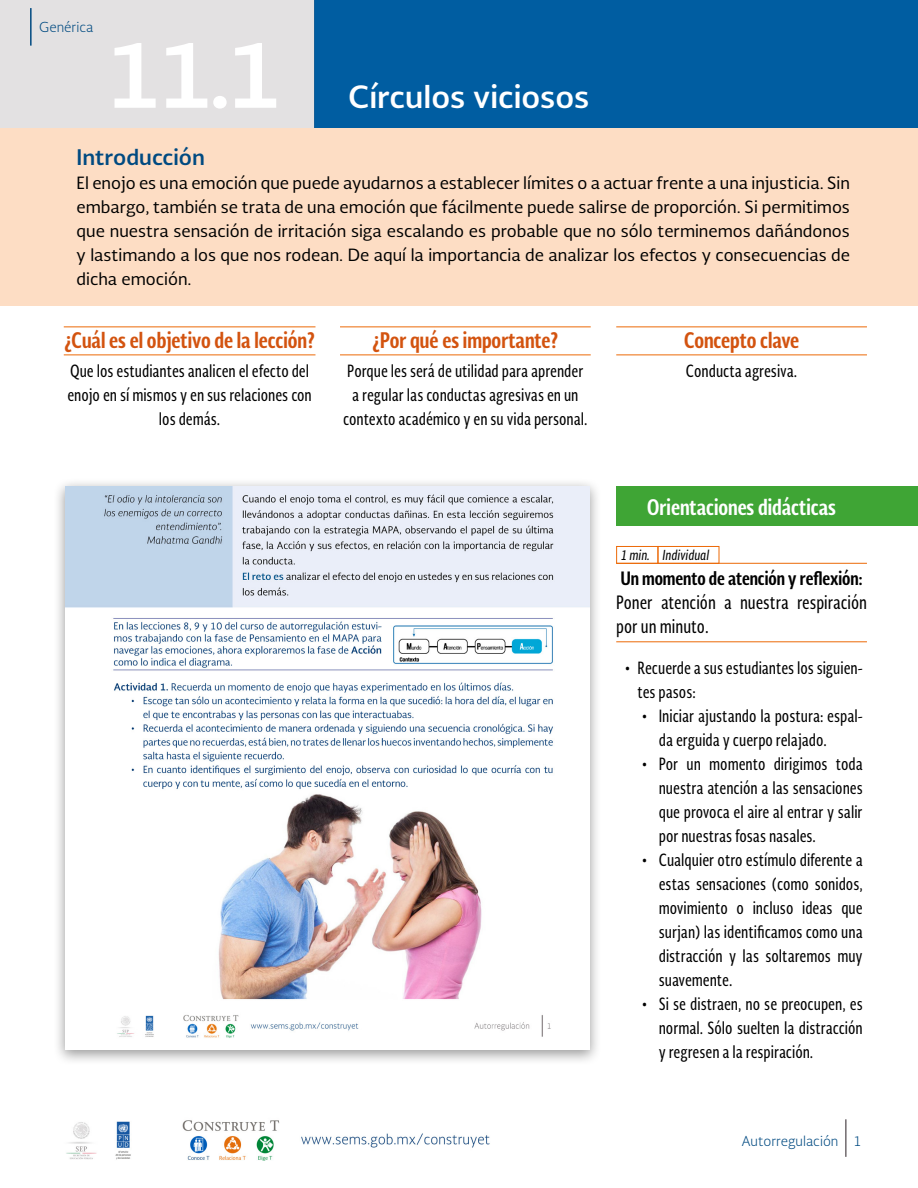
<style>
.page{position:relative;width:918px;height:1188px;background:#fff}
.page>*{position:absolute;margin:0;border:0;box-sizing:border-box;transform-origin:0 0}
.t1{font:700 90px "Soberana Sans";color:#fff}
.t2{font:700 30px "Soberana Sans";color:#fff}
.t3{font:700 21px "Soberana Sans Condensed";color:#d3530f}
.t4{font:700 21px "Soberana Sans Condensed";color:#fff}
.t5{font:700 21px "Soberana Sans";color:#004a81}
.t6{font:18px/24px "Soberana Sans Condensed";color:#000}
.t7{font:700 18px "Soberana Sans Condensed";color:#000}
.t8{font:16.5px/24px "Soberana Sans Condensed";color:#000;text-align:justify}
.t9{font:16.5px/24px "Soberana Sans";color:#000;text-align:justify}
.t10{font:300 13.5px "Soberana Sans";color:#004a81}
.t11{font:italic 13.5px "Soberana Sans Condensed";color:#000}
</style>
<div class="page">
<hr style="left:845px;top:1119px;width:2px;height:38px;background:#716a6e">
<img style="left:66px;top:1120px;width:424px;height:41px">
<hr style="left:616px;top:563px;width:251px;height:1px;background:#ec6907">
<hr style="left:616px;top:641px;width:251px;height:1px;background:#ec6907">
<div style="left:0;top:128px;width:918px;height:178px;background:#fdddc4"></div>
<div style="left:315px;top:0;width:603px;height:128px;background:#005da1"></div>
<div style="left:0;top:0;width:315px;height:128px;background:#e3e1e2"></div>
<hr style="left:64px;top:327px;width:251px;height:1px;background:#ec6907">
<hr style="left:64px;top:355px;width:251px;height:1px;background:#ec6907">
<div style="left:53px;top:478px;width:549px;height:587px;background:#000;opacity:.4"></div>
<img style="left:65px;top:486px;width:525px;height:564px">
<hr style="left:340px;top:327px;width:251px;height:1px;background:#ec6907">
<hr style="left:340px;top:355px;width:251px;height:1px;background:#ec6907">
<hr style="left:616px;top:327px;width:251px;height:1px;background:#ec6907">
<hr style="left:616px;top:355px;width:251px;height:1px;background:#ec6907">
<div style="left:616px;top:486px;width:302px;height:40px;background:#3fa535"></div>
<hr style="left:30px;top:8px;width:2px;height:38px;background:#004a81">
<div style="left:658px;top:546px;width:61px;height:18px;border:1px solid #ec6907"></div>
<div style="left:616px;top:546px;width:42px;height:18px;border:1px solid #ec6907"></div>
<p class="t10" style="left:39px;top:18px;width:56px">Genérica</p>
<h1 class="t1" style="left:105px;top:13px;width:181px">11.1</h1>
<h2 class="t2" style="left:349px;top:77px;width:242px">Círculos viciosos</h2>
<p class="t5" style="left:77px;top:143px;width:130px">Introducción</p>
<p class="t9" style="left:77px;top:171px;width:775px">El enojo es una emoción que puede ayudarnos a establecer límites o a actuar frente a una injusticia. Sin embargo, también se trata de una emoción que fácilmente puede salirse de proporción. Si permitimos que nuestra sensación de irritación siga escalando es probable que no sólo terminemos dañándonos y lastimando a los que nos rodean. De aquí la importancia de analizar los efectos y consecuencias de dicha emoción.</p>
<p class="t3" style="left:64px;top:326px;width:252px">¿Cuál es el objetivo de la lección?</p>
<p class="t8" style="left:67px;top:358px;width:246px;text-align:center">Que los estudiantes analicen el efecto del enojo en sí mismos y en sus relaciones con los demás.</p>
<p class="t3" style="left:372px;top:326px;width:187px">¿Por qué es importante?</p>
<p class="t8" style="left:343px;top:358px;width:246px;text-align:center">Porque les será de utilidad para aprender a regular las conductas agresivas en un contexto académico y en su vida personal.</p>
<p class="t3" style="left:684px;top:326px;width:117px">Concepto clave</p>
<p class="t8" style="left:686px;top:358px;width:113px">Conducta agresiva.</p>
<p class="t4" style="left:647px;top:492px;width:190px">Orientaciones didácticas</p>
<p class="t11" style="left:621px;top:546px;width:90px">1 min. Individual</p>
<p class="t7" style="left:621px;top:566px;width:243px">Un momento de atención y reflexión:</p>
<p class="t6" style="left:616px;top:590px;width:252px">Poner atención a nuestra respiración por un minuto.</p>
<p class="t8" style="left:638px;top:655px;width:227px;text-indent:-13px">• Recuerde a sus estudiantes los siguien&shy;tes pasos:</p>
<p class="t8" style="left:659px;top:703px;width:205px;text-indent:-17px">• Iniciar ajustando la postura: espal&shy;da erguida y cuerpo relajado.</p>
<p class="t8" style="left:659px;top:751px;width:205px;text-indent:-17px">• Por un momento dirigimos toda nuestra atención a las sensaciones que provoca el aire al entrar y salir por nuestras fosas nasales.</p>
<p class="t8" style="left:659px;top:847px;width:205px;text-indent:-17px">• Cualquier otro estímulo diferente a estas sensaciones (como sonidos, movimiento o incluso ideas que surjan) las identificamos como una distracción y las soltaremos muy suavemente.</p>
<p class="t8" style="left:659px;top:991px;width:205px;text-indent:-17px">• Si se distraen, no se preocupen, es normal. Sólo suelten la distracción y regresen a la respiración.</p>
<p class="t10" style="left:741px;top:1132px;width:99px">Autorregulación</p>
<p class="t10" style="left:853px;top:1132px;width:10px">1</p>
</div>
